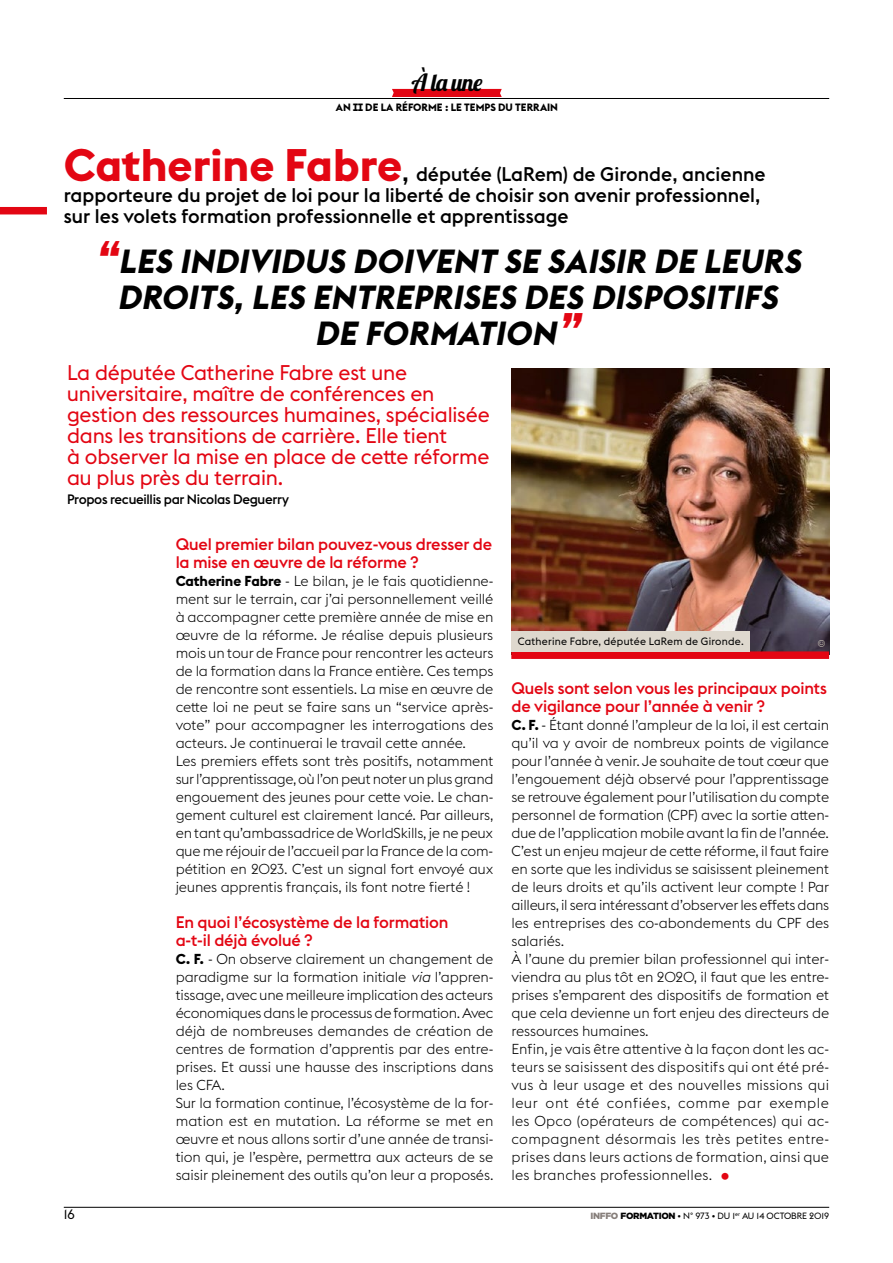
<style>
.page{position:relative;width:893px;height:1263px;background:#fff}
.page>*{position:absolute;margin:0;border:0;box-sizing:border-box;transform-origin:0 0}
.t1{font:italic 700 33px/36px "Euclid Flex";color:#000;text-align:center}
.t2{font:23.7px "Lobster 1.4";color:#000}
.t3{font:21px/21px "Euclid Flex";letter-spacing:-.01em;color:#e30613}
.t4{font:500 19.5px/21px "Euclid Flex";color:#000}
.t5{font:500 16.5px/18px "Euclid Flex";letter-spacing:-.01em;color:#e30613}
.t6{font:300 14.25px/18px "Euclid Flex";letter-spacing:-.01em;color:#000}
.t7{font:500 13.5px "Euclid Flex";letter-spacing:-.025em;color:#000}
.t8{font:13.5px "Euclid Flex";color:#000}
.t9{font:10.5px "Euclid Flex";letter-spacing:.02em;color:#000}
.t10{font:700 10.5px "Euclid Flex";color:#000}
.t11{font:9px "Euclid Flex";letter-spacing:-.01em;color:#000}
.t12{font:300 9px "Helvetica";color:#d3cdbe}
.s1{font-weight:700;font-size:45px;color:#e30613}
.s2{font-size:25.5px}
.s3{font-size:45px;color:#e30613}
.s4{font-weight:700}
.s5{font-style:italic}
.s6{font-size:25.5px;color:#e30613}
.s7{font-family:"Gotham";font-weight:900;color:#867e7a}
.s8{font-family:"Gotham";font-weight:900}
</style>
<div class="page">
<svg style="left:392px;top:89px;width:110px;height:8px"></svg>
<hr style="left:64px;top:98px;width:765px;height:1px;background:#000">
<hr style="left:64px;top:1207px;width:765px;height:1px;background:#000">
<div style="left:0;top:207px;width:47px;height:7px;background:#e30613"></div>
<img style="left:511px;top:369px;width:318px;height:282px">
<div style="left:511px;top:651px;width:318px;height:8px;background:#e30613"></div>
<div style="left:511px;top:631px;width:238px;height:20px;background:#ded8ce"></div>
<h2 class="t2" style="left:411px;top:67px;width:73px">À la une</h2>
<p class="t10" style="left:336px;top:102px;width:224px">AN II DE LA RÉFORME : LE TEMPS DU TERRAIN</p>
<h3 class="t4" style="left:64px;top:164px;width:703px"><span class="s1">Catherine Fabre</span><span class="s2">,</span> députée (LaRem) de Gironde, ancienne rapporteure du projet de loi pour la liberté de choisir son avenir professionnel, sur les volets formation professionnelle et apprentissage</h3>
<h1 class="t1" style="left:94px;top:243px;width:720px"><span class="s3">“</span>LESINDIVIDUSDOIVENTSESAISIRDELEURS<br>DROITS,LESENTREPRISESDESDISPOSITIFS<br>DEFORMATION<span class="s3">”</span></h1>
<h3 class="t3" style="left:67px;top:362px;width:424px">La députée Catherine Fabre est une universitaire, maître de conférences en gestion des ressources humaines, spécialisée dans les transitions de carrière. Elle tient<br>à observer la mise en place de cette réforme au plus près du terrain.</h3>
<p class="t7" style="left:67px;top:491px;width:223px">Propos recueillis par Nicolas Deguerry</p>
<p class="t8" style="left:64px;top:1207px;width:12px">16</p>
<p class="t5" style="left:176px;top:535px;width:318px">Quel premier bilan pouvez-vous dresser de la mise en œuvre de la réforme ?</p>
<p class="t6" style="left:176px;top:572px;width:319px"><span class="s4">Catherine Fabre</span> - Le bilan, je le fais quotidienne&shy;ment sur le terrain, car j’ai personnellement veillé à accompagner cette première année de mise en œuvre de la réforme. Je réalise depuis plusieurs mois un tour de France pour rencontrer les acteurs de la formation dans la France entière. Ces temps de rencontre sont essentiels. La mise en œuvre de cette loi ne peut se faire sans un “service après&shy;vote” pour accompagner les interrogations des acteurs. Je continuerai le travail cette année.<br>Les premiers effets sont très positifs, notamment sur l’apprentissage, où l’on peut noter un plus grand engouement des jeunes pour cette voie. Le chan&shy;gement culturel est clairement lancé. Par ailleurs, en tant qu’ambassadrice de WorldSkills, je ne peux que me réjouir de l’accueil par la France de la com&shy;pétition en 2023. C’est un signal fort envoyé aux jeunes apprentis français, ils font notre fierté !</p>
<p class="t5" style="left:176px;top:913px;width:274px">En quoi l’écosystème de la formation a-t-il déjà évolué ?</p>
<p class="t6" style="left:176px;top:950px;width:319px"><span class="s4">C. F.</span> - On observe clairement un changement de paradigme sur la formation initiale <span class="s5">via</span> l’appren&shy;tissage, avec une meilleure implication des acteurs économiques dans le processus de formation. Avec déjà de nombreuses demandes de création de centres de formation d’apprentis par des entre&shy;prises. Et aussi une hausse des inscriptions dans les CFA.<br>Sur la formation continue, l’écosystème de la for&shy;mation est en mutation. La réforme se met en œuvre et nous allons sortir d’une année de transi&shy;tion qui, je l’espère, permettra aux acteurs de se saisir pleinement des outils qu’on leur a proposés.</p>
<p class="t9" style="left:518px;top:635px;width:227px">Catherine Fabre, députée LaRem de Gironde.</p>
<p class="t12" style="left:814px;top:647px;width:9px;rotate:-90deg">©</p>
<p class="t5" style="left:511px;top:679px;width:317px">Quels sont selon vous les principaux points de vigilance pour l’année à venir ?</p>
<p class="t6" style="left:511px;top:716px;width:319px"><span class="s4">C. F.</span> - Étant donné l’ampleur de la loi, il est certain qu’il va y avoir de nombreux points de vigilance pour l’année à venir. Je souhaite de tout cœur que l’engouement déjà observé pour l’apprentissage se retrouve également pour l’utilisation du compte personnel de formation (CPF) avec la sortie atten&shy;due de l’application mobile avant la fin de l’année.<br>C’est un enjeu majeur de cette réforme, il faut faire en sorte que les individus se saisissent pleinement de leurs droits et qu’ils activent leur compte ! Par ailleurs, il sera intéressant d’observer les effets dans les entreprises des co-abondements du CPF des salariés.<br>À l’aune du premier bilan professionnel qui inter&shy;viendra au plus tôt en 2020, il faut que les entre&shy;prises s’emparent des dispositifs de formation et que cela devienne un fort enjeu des directeurs de ressources humaines.<br>Enfin, je vais être attentive à la façon dont les ac&shy;teurs se saisissent des dispositifs qui ont été pré&shy;vus à leur usage et des nouvelles missions qui leur ont été confiées, comme par exemple les Opco (opérateurs de compétences) qui ac&shy;compagnent désormais les très petites entre&shy;prises dans leurs actions de formation, ainsi que les branches professionnelles. <span class="s6">•</span></p>
<p class="t11" style="left:590px;top:1210px;width:240px"><span class="s7">INFFO</span> <span class="s8">FORMATION</span> • N° 973 • DU 1<sup>er</sup> AU 14 OCTOBRE 2019</p>
</div>
